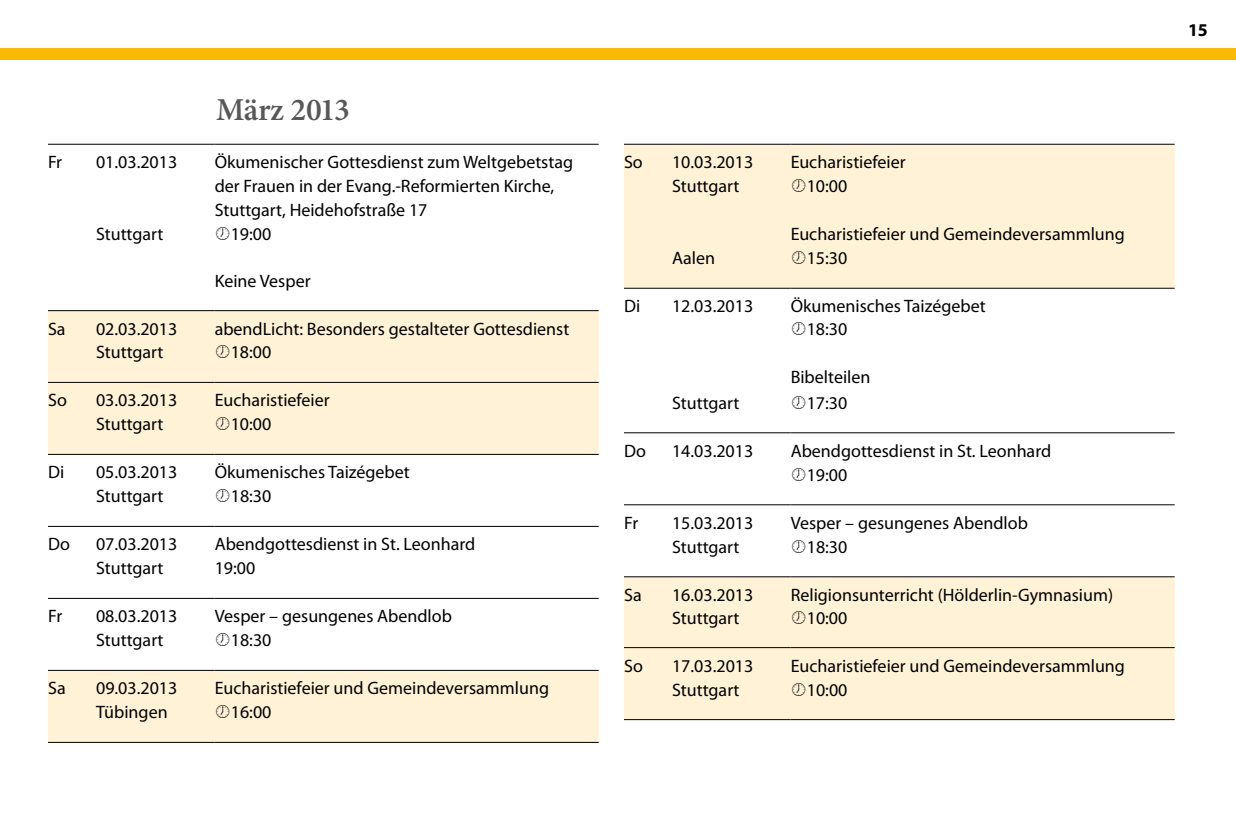
<style>
.page{position:relative;width:1236px;height:840px;background:#fff}
.page>*{position:absolute;margin:0;border:0;box-sizing:border-box;transform-origin:0 0}
.t1{font:600 32px "Minion Pro";letter-spacing:-.02em;color:#58585a}
.t2{font:18px/24px "Myriad Pro";color:#000}
.t3{font:700 18px "Myriad Pro";color:#000}
</style>
<div class="page">
<div style="left:0;top:48px;width:1236px;height:12px;background:#faba00"></div>
<div style="left:624px;top:145px;width:551px;height:143px;background:#fff2d6"></div>
<svg style="left:624px;top:433px;width:551px;height:73px"></svg>
<div style="left:624px;top:577px;width:551px;height:142px;background:#fff2d6"></div>
<hr style="left:624px;top:647px;width:48px;height:1px;background:#000">
<hr style="left:672px;top:647px;width:119px;height:1px;background:#000">
<hr style="left:791px;top:647px;width:384px;height:1px;background:#000">
<hr style="left:624px;top:719px;width:48px;height:1px;background:#000">
<hr style="left:672px;top:719px;width:119px;height:1px;background:#000">
<hr style="left:791px;top:719px;width:384px;height:1px;background:#000">
<hr style="left:624px;top:144px;width:48px;height:1px;background:#000">
<hr style="left:672px;top:144px;width:119px;height:1px;background:#000">
<hr style="left:791px;top:144px;width:384px;height:1px;background:#000">
<hr style="left:624px;top:288px;width:48px;height:1px;background:#000">
<hr style="left:672px;top:288px;width:119px;height:1px;background:#000">
<hr style="left:791px;top:288px;width:384px;height:1px;background:#000">
<hr style="left:624px;top:432px;width:48px;height:1px;background:#000">
<hr style="left:672px;top:432px;width:119px;height:1px;background:#000">
<hr style="left:791px;top:432px;width:384px;height:1px;background:#000">
<hr style="left:624px;top:504px;width:48px;height:1px;background:#000">
<hr style="left:672px;top:504px;width:119px;height:1px;background:#000">
<hr style="left:791px;top:504px;width:384px;height:1px;background:#000">
<hr style="left:624px;top:576px;width:48px;height:1px;background:#000">
<hr style="left:672px;top:576px;width:119px;height:1px;background:#000">
<hr style="left:791px;top:576px;width:384px;height:1px;background:#000">
<svg style="left:48px;top:525px;width:551px;height:145px"></svg>
<div style="left:48px;top:311px;width:551px;height:143px;background:#fff2d6"></div>
<hr style="left:48px;top:144px;width:48px;height:1px;background:#000">
<hr style="left:96px;top:144px;width:119px;height:1px;background:#000">
<hr style="left:215px;top:144px;width:384px;height:1px;background:#000">
<hr style="left:48px;top:310px;width:48px;height:1px;background:#000">
<hr style="left:96px;top:310px;width:119px;height:1px;background:#000">
<hr style="left:215px;top:310px;width:384px;height:1px;background:#000">
<hr style="left:48px;top:382px;width:48px;height:1px;background:#000">
<hr style="left:96px;top:382px;width:119px;height:1px;background:#000">
<hr style="left:215px;top:382px;width:384px;height:1px;background:#000">
<hr style="left:48px;top:454px;width:48px;height:1px;background:#000">
<hr style="left:96px;top:454px;width:119px;height:1px;background:#000">
<hr style="left:215px;top:454px;width:384px;height:1px;background:#000">
<hr style="left:48px;top:526px;width:48px;height:1px;background:#000">
<hr style="left:96px;top:526px;width:119px;height:1px;background:#000">
<hr style="left:215px;top:526px;width:384px;height:1px;background:#000">
<hr style="left:48px;top:598px;width:48px;height:1px;background:#000">
<hr style="left:96px;top:598px;width:119px;height:1px;background:#000">
<hr style="left:215px;top:598px;width:384px;height:1px;background:#000">
<hr style="left:48px;top:742px;width:48px;height:1px;background:#000">
<hr style="left:96px;top:742px;width:119px;height:1px;background:#000">
<hr style="left:215px;top:742px;width:384px;height:1px;background:#000">
<svg style="left:792px;top:179px;width:13px;height:13px"></svg>
<svg style="left:792px;top:251px;width:13px;height:13px"></svg>
<svg style="left:792px;top:468px;width:13px;height:13px"></svg>
<svg style="left:792px;top:610px;width:13px;height:14px"></svg>
<svg style="left:792px;top:682px;width:13px;height:14px"></svg>
<svg style="left:216px;top:345px;width:13px;height:13px"></svg>
<svg style="left:216px;top:417px;width:13px;height:13px"></svg>
<svg style="left:216px;top:633px;width:13px;height:13px"></svg>
<div style="left:48px;top:670px;width:551px;height:72px;background:#fff2d6"></div>
<h1 class="t1" style="left:216px;top:88px;width:135px">März 2013</h1>
<p class="t2" style="left:48px;top:150px;width:16px">Fr</p>
<p class="t2" style="left:96px;top:150px;width:83px">01.03.2013</p>
<p class="t2" style="left:215px;top:150px;width:360px">Ökumenischer Gottesdienst zum Weltgebetstag der Frauen in der Evang.-Reformierten Kirche,<br>Stuttgart, Heidehofstraße 17</p>
<p class="t2" style="left:96px;top:222px;width:69px">Stuttgart</p>
<p class="t2" style="left:231px;top:222px;width:42px">19:00</p>
<p class="t2" style="left:215px;top:268px;width:97px">Keine Vesper</p>
<p class="t2" style="left:48px;top:316px;width:19px">Sa</p>
<p class="t2" style="left:96px;top:316px;width:83px">02.03.2013</p>
<p class="t2" style="left:215px;top:316px;width:356px">abendLicht: Besonders gestalteter Gottesdienst</p>
<p class="t2" style="left:96px;top:340px;width:69px">Stuttgart</p>
<p class="t2" style="left:231px;top:340px;width:42px">18:00</p>
<p class="t2" style="left:48px;top:388px;width:20px">So</p>
<p class="t2" style="left:96px;top:388px;width:83px">03.03.2013</p>
<p class="t2" style="left:215px;top:388px;width:117px">Eucharistiefeier</p>
<p class="t2" style="left:96px;top:412px;width:69px">Stuttgart</p>
<p class="t2" style="left:231px;top:412px;width:42px">10:00</p>
<p class="t2" style="left:48px;top:460px;width:18px">Di</p>
<p class="t2" style="left:96px;top:460px;width:83px">05.03.2013</p>
<p class="t2" style="left:215px;top:460px;width:197px">Ökumenisches Taizégebet</p>
<p class="t2" style="left:96px;top:484px;width:69px">Stuttgart</p>
<p class="t2" style="left:231px;top:484px;width:42px">18:30</p>
<p class="t2" style="left:48px;top:532px;width:23px">Do</p>
<p class="t2" style="left:96px;top:532px;width:83px">07.03.2013</p>
<p class="t2" style="left:215px;top:532px;width:262px">Abendgottesdienst in St. Leonhard</p>
<p class="t2" style="left:96px;top:556px;width:69px">Stuttgart</p>
<p class="t2" style="left:215px;top:556px;width:42px">19:00</p>
<p class="t2" style="left:48px;top:604px;width:16px">Fr</p>
<p class="t2" style="left:96px;top:604px;width:83px">08.03.2013</p>
<p class="t2" style="left:215px;top:604px;width:239px">Vesper – gesungenes Abendlob</p>
<p class="t2" style="left:96px;top:628px;width:69px">Stuttgart</p>
<p class="t2" style="left:231px;top:628px;width:42px">18:30</p>
<p class="t2" style="left:48px;top:676px;width:19px">Sa</p>
<p class="t2" style="left:96px;top:676px;width:83px">09.03.2013</p>
<p class="t2" style="left:215px;top:676px;width:336px">Eucharistiefeier und Gemeindeversammlung</p>
<p class="t2" style="left:96px;top:700px;width:73px">Tübingen</p>
<p class="t2" style="left:231px;top:700px;width:42px">16:00</p>
<p class="t2" style="left:624px;top:150px;width:20px">So</p>
<p class="t2" style="left:672px;top:150px;width:83px">10.03.2013</p>
<p class="t2" style="left:791px;top:150px;width:117px">Eucharistiefeier</p>
<p class="t2" style="left:672px;top:174px;width:69px">Stuttgart</p>
<p class="t2" style="left:807px;top:174px;width:42px">10:00</p>
<p class="t2" style="left:791px;top:222px;width:336px">Eucharistiefeier und Gemeindeversammlung</p>
<p class="t2" style="left:672px;top:246px;width:45px">Aalen</p>
<p class="t2" style="left:807px;top:246px;width:42px">15:30</p>
<p class="t2" style="left:624px;top:294px;width:18px">Di</p>
<p class="t2" style="left:672px;top:294px;width:83px">12.03.2013</p>
<p class="t2" style="left:807px;top:294px;width:181px;line-height:23.2px;text-indent:-16px">Ökumenisches Taizégebet<br>18:30</p>
<p class="t2" style="left:791px;top:365px;width:81px">Bibelteilen</p>
<p class="t2" style="left:672px;top:391px;width:69px">Stuttgart</p>
<p class="t2" style="left:807px;top:391px;width:42px">17:30</p>
<p class="t2" style="left:624px;top:439px;width:23px">Do</p>
<p class="t2" style="left:672px;top:439px;width:83px">14.03.2013</p>
<p class="t2" style="left:807px;top:439px;width:246px;text-indent:-16px">Abendgottesdienst in St. Leonhard<br>19:00</p>
<p class="t2" style="left:624px;top:511px;width:16px">Fr</p>
<p class="t2" style="left:672px;top:511px;width:83px">15.03.2013</p>
<p class="t2" style="left:791px;top:511px;width:239px">Vesper – gesungenes Abendlob</p>
<p class="t2" style="left:672px;top:535px;width:69px">Stuttgart</p>
<p class="t2" style="left:807px;top:535px;width:42px">18:30</p>
<p class="t2" style="left:624px;top:583px;width:19px">Sa</p>
<p class="t2" style="left:672px;top:583px;width:83px">16.03.2013</p>
<p class="t2" style="left:791px;top:583px;width:324px">Religionsunterricht (Hölderlin-Gymnasium)</p>
<p class="t2" style="left:672px;top:605px;width:69px">Stuttgart</p>
<p class="t2" style="left:807px;top:605px;width:42px">10:00</p>
<p class="t2" style="left:624px;top:653px;width:20px">So</p>
<p class="t2" style="left:672px;top:653px;width:83px">17.03.2013</p>
<p class="t2" style="left:791px;top:653px;width:336px">Eucharistiefeier und Gemeindeversammlung</p>
<p class="t2" style="left:672px;top:677px;width:69px">Stuttgart</p>
<p class="t2" style="left:807px;top:677px;width:42px">10:00</p>
<p class="t3" style="left:1188px;top:18px;width:21px">15</p>
</div>
